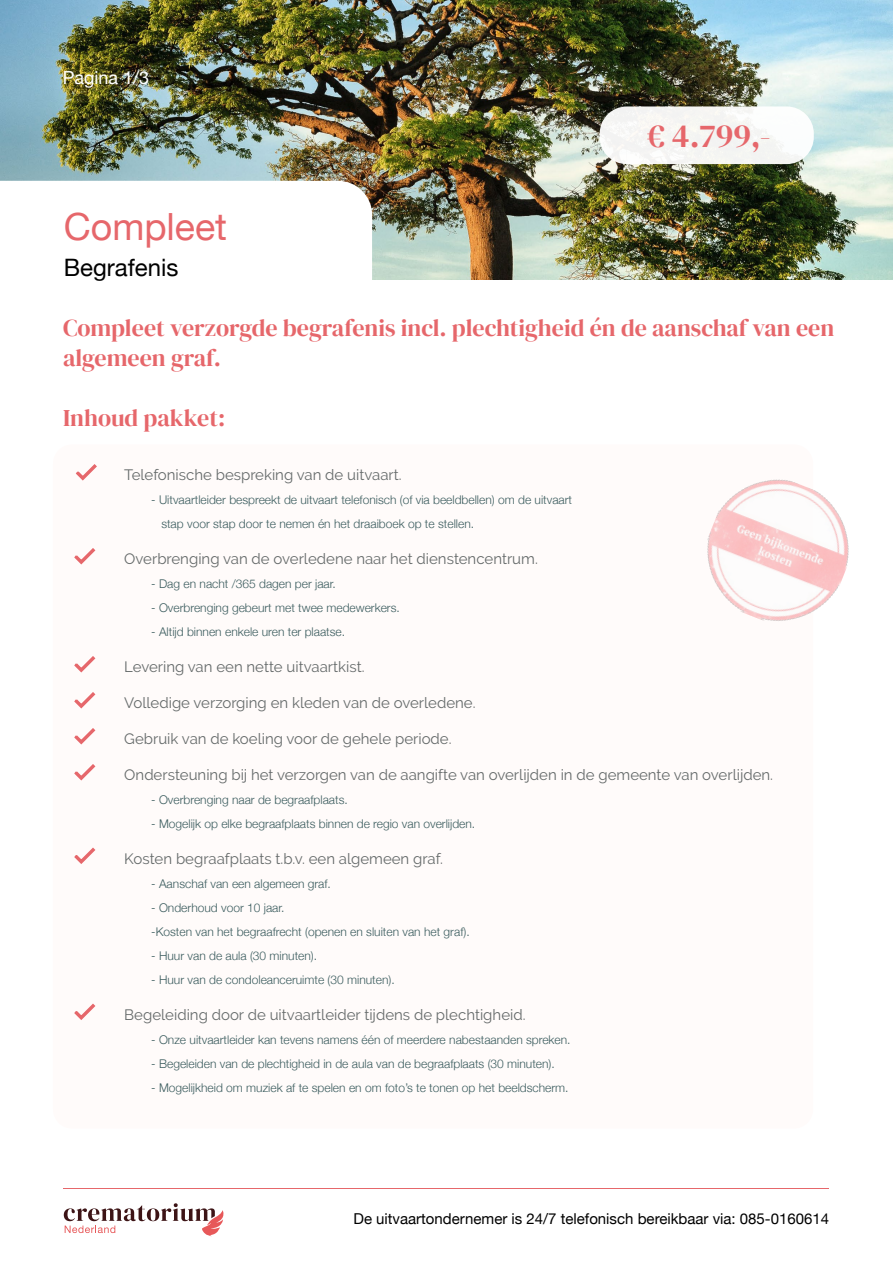
<style>
.page{position:relative;width:893px;height:1263px;background:#fff}
.page>*{position:absolute;margin:0;border:0;box-sizing:border-box;transform-origin:0 0}
.t1{font:37.5px "Helvetica Neue";color:#e6676b}
.t2{font:33px "DM Serif Display";color:#e6676b}
.t3{font:24px/30px "DM Serif Display";color:#e6676b}
.t4{font:24px "Helvetica Neue";color:#000}
.t5{font:18px "Helvetica Neue";color:#fff}
.t6{font:15px "Raleway";color:#656a6a}
.t7{font:15px "Helvetica Neue";color:#000}
.t8{font:300 12px/24px "Helvetica Neue";color:#3b5c5e}
</style>
<div class="page">
<hr style="left:64px;top:1188px;width:765px;height:1px;background:#e6676b">
<svg style="left:64px;top:1203px;width:160px;height:33px"></svg>
<div style="left:53px;top:444px;width:760px;height:684px;background:#fff7f5;border-radius:19px"></div>
<svg style="left:76px;top:464px;width:21px;height:17px"></svg>
<svg style="left:74px;top:548px;width:22px;height:17px"></svg>
<img style="left:707px;top:479px;width:142px;height:142px">
<svg style="left:74px;top:656px;width:22px;height:17px"></svg>
<svg style="left:74px;top:728px;width:22px;height:17px"></svg>
<svg style="left:74px;top:692px;width:22px;height:17px"></svg>
<svg style="left:74px;top:764px;width:22px;height:17px"></svg>
<svg style="left:74px;top:847px;width:22px;height:17px"></svg>
<svg style="left:74px;top:1004px;width:21px;height:16px"></svg>
<img style="left:0;top:0;width:893px;height:280px">
<svg style="left:0;top:181px;width:372px;height:99px"></svg>
<div style="left:600px;top:106px;width:214px;height:58px;background:#f6f6f3;border-radius:27px"></div>
<h3 class="t5" style="left:63px;top:65px;width:88px">Pagina 1/3</h3>
<h1 class="t1" style="left:64px;top:200px;width:165px">Compleet</h1>
<h3 class="t4" style="left:64px;top:250px;width:116px">Begrafenis</h3>
<h2 class="t2" style="left:647px;top:117px;width:125px">€ 4.799,-</h2>
<h3 class="t3" style="left:63px;top:313px;width:773px">Compleet verzorgde begrafenis incl. plechtigheid én de aanschaf van een algemeen graf.</h3>
<h3 class="t3" style="left:63px;top:403px;width:164px">Inhoud pakket:</h3>
<p class="t6" style="left:124px;top:466px;width:279px">Telefonische bespreking van de uitvaart.</p>
<p class="t8" style="left:161px;top:487px;width:412px;text-indent:-10px">- Uitvaartleider bespreekt de uitvaart telefonisch (of via beeldbellen) om de uitvaart stap voor stap door te nemen én het draaiboek op te stellen.</p>
<p class="t6" style="left:124px;top:550px;width:415px">Overbrenging van de overledene naar het dienstencentrum.</p>
<p class="t8" style="left:151px;top:571px;width:186px">- Dag en nacht /365 dagen per jaar.</p>
<p class="t8" style="left:151px;top:595px;width:250px">- Overbrenging gebeurt met twee medewerkers.</p>
<p class="t8" style="left:151px;top:619px;width:195px">- Altijd binnen enkele uren ter plaatse.</p>
<p class="t6" style="left:124px;top:658px;width:242px">Levering van een nette uitvaartkist.</p>
<p class="t6" style="left:124px;top:694px;width:353px">Volledige verzorging en kleden van de overledene.</p>
<p class="t6" style="left:124px;top:730px;width:329px">Gebruik van de koeling voor de gehele periode.</p>
<p class="t6" style="left:124px;top:766px;width:650px">Ondersteuning bij het verzorgen van de aangifte van overlijden in de gemeente van overlijden.</p>
<p class="t8" style="left:151px;top:787px;width:198px">- Overbrenging naar de begraafplaats.</p>
<p class="t8" style="left:151px;top:811px;width:325px">- Mogelijk op elke begraafplaats binnen de regio van overlijden.</p>
<p class="t6" style="left:124px;top:850px;width:320px">Kosten begraafplaats t.b.v. een algemeen graf.</p>
<p class="t8" style="left:151px;top:871px;width:181px">- Aanschaf van een algemeen graf.</p>
<p class="t8" style="left:151px;top:895px;width:320px">- Onderhoud voor 10 jaar.<br>-Kosten van het begraafrecht (openen en sluiten van het graf).</p>
<p class="t8" style="left:151px;top:943px;width:167px">- Huur van de aula (30 minuten).</p>
<p class="t8" style="left:151px;top:967px;width:245px">- Huur van de condoleanceruimte (30 minuten).</p>
<p class="t6" style="left:124px;top:1006px;width:403px">Begeleiding door de uitvaartleider tijdens de plechtigheid.</p>
<p class="t8" style="left:151px;top:1027px;width:421px">- Onze uitvaartleider kan tevens namens één of meerdere nabestaanden spreken.</p>
<p class="t8" style="left:151px;top:1051px;width:405px">- Begeleiden van de plechtigheid in de aula van de begraafplaats (30 minuten).</p>
<p class="t8" style="left:151px;top:1075px;width:419px">- Mogelijkheid om muziek af te spelen en om foto’s te tonen op het beeldscherm.</p>
<p class="t7" style="left:353px;top:1208px;width:477px">De uitvaartondernemer is 24/7 telefonisch bereikbaar via: 085-0160614</p>
</div>
